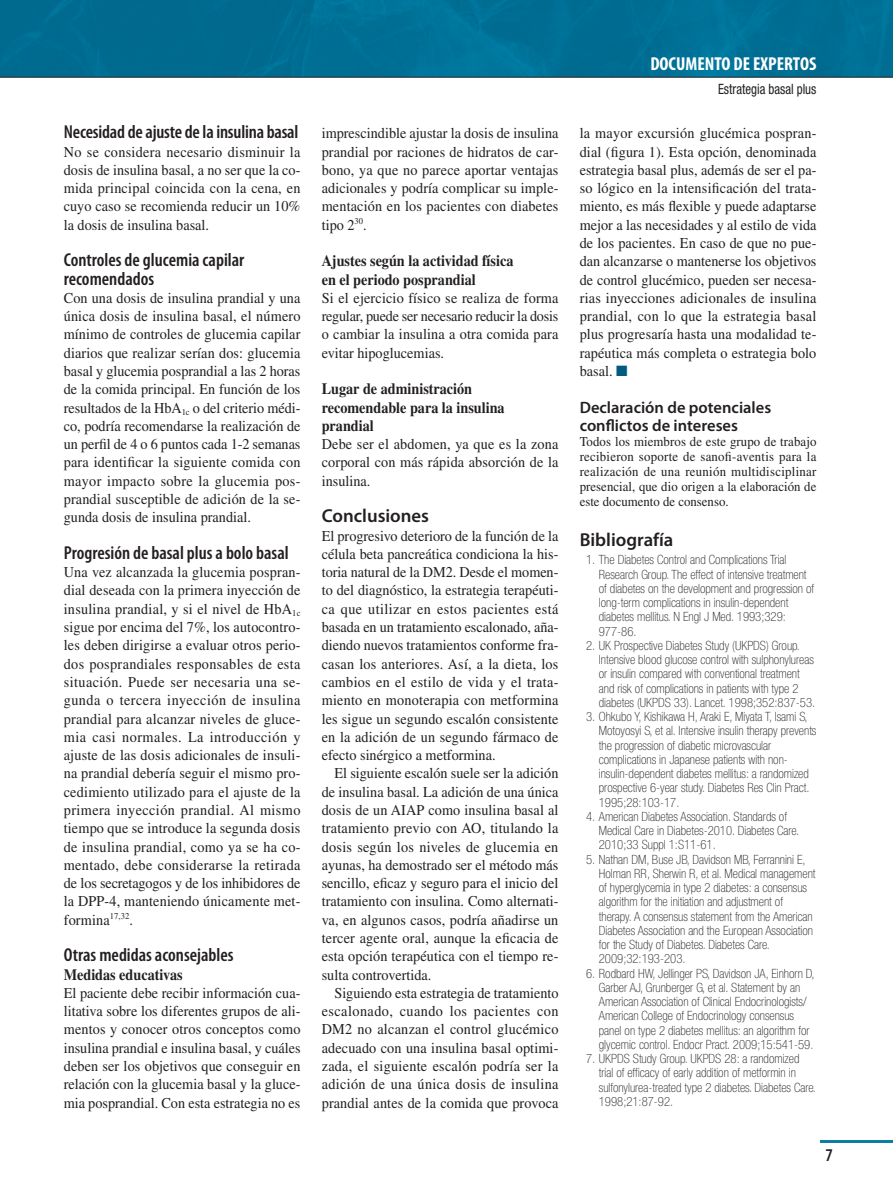
<style>
.page{position:relative;width:893px;height:1191px;background:#fff}
.page>*{position:absolute;margin:0;border:0;box-sizing:border-box;transform-origin:0 0}
.t1{font:600 condensed 18.75px/18.3px "Myriad Pro";color:#231f20}
.t2{font:600 18.75px "Myriad Pro";color:#231f20}
.t3{font:700 condensed 18.75px "Myriad Pro";color:#fff}
.t4{font:600 condensed 18px "Myriad Pro";color:#231f20}
.t5{font:600 16.5px/18.3px "Myriad Pro";color:#231f20}
.t6{font:700 15.75px/18.3px "Times LT Std";color:#231f20;scale:.9 1}
.t7{font:15px/18.3px "Times LT Std";letter-spacing:.005em;color:#231f20;text-align:justify;scale:.95 1}
.t8{font:condensed 14.25px "Helvetica Neue LT Std";color:#231f20;scale:.9 1}
.t9{font:13.5px/15px "Times LT Std";letter-spacing:.005em;color:#231f20;text-align:justify;scale:.95 1}
.t10{font:100 condensed 12.75px/14.2px "Helvetica Neue LT Std";color:#231f20}
.s1{color:#005b7f}
</style>
<div class="page">
<img style="left:0;top:0;width:893px;height:77px">
<hr style="left:0;top:77px;width:893px;height:1px;background:#231f20">
<hr style="left:821px;top:1140px;width:72px;height:2px;background:#0d7fa2">
<p class="t1" style="left:64px;top:125px;width:236px">Necesidad de ajuste de la insulina basal</p>
<p class="t7" style="left:64px;top:144px;width:251px">No se considera necesario disminuir la dosis de insulina basal, a no ser que la co&shy;mida principal coincida con la cena, en cuyo caso se recomienda reducir un 10% la dosis de insulina basal.</p>
<p class="t1" style="left:64px;top:253px;width:182px">Controles de glucemia capilar recomendados</p>
<p class="t7" style="left:64px;top:290px;width:251px">Con una dosis de insulina prandial y una única dosis de insulina basal, el número mínimo de controles de glucemia capilar diarios que realizar serían dos: glucemia basal y glucemia posprandial a las 2 horas de la comida principal. En función de los resultados de la HbA<sub>1c</sub> o del criterio médi&shy;co, podría recomendarse la realización de un perfil de 4 o 6 puntos cada 1-2 semanas para identificar la siguiente comida con mayor impacto sobre la glucemia pos&shy;prandial susceptible de adición de la se&shy;gunda dosis de insulina prandial.</p>
<p class="t1" style="left:64px;top:545px;width:226px">Progresión de basal plus a bolo basal</p>
<p class="t7" style="left:64px;top:564px;width:251px">Una vez alcanzada la glucemia pospran&shy;dial deseada con la primera inyección de insulina prandial, y si el nivel de HbA<sub>1c </sub>sigue por encima del 7%, los autocontro&shy;les deben dirigirse a evaluar otros perio&shy;dos posprandiales responsables de esta situación. Puede ser necesaria una se&shy;gunda o tercera inyección de insulina prandial para alcanzar niveles de gluce&shy;mia casi normales. La introducción y ajuste de las dosis adicionales de insuli&shy;na prandial debería seguir el mismo pro&shy;cedimiento utilizado para el ajuste de la primera inyección prandial. Al mismo tiempo que se introduce la segunda dosis de insulina prandial, como ya se ha co&shy;mentado, debe considerarse la retirada de los secretagogos y de los inhibidores de la DPP-4, manteniendo únicamente met&shy;formina<sup>17,32</sup>.</p>
<p class="t1" style="left:64px;top:947px;width:171px">Otras medidas aconsejables</p>
<p class="t6" style="left:64px;top:966px;width:134px">Medidas educativas</p>
<p class="t7" style="left:64px;top:985px;width:251px">El paciente debe recibir información cua&shy;litativa sobre los diferentes grupos de ali&shy;mentos y conocer otros conceptos como insulina prandial e insulina basal, y cuáles deben ser los objetivos que conseguir en relación con la glucemia basal y la gluce&shy;mia posprandial. Con esta estrategia no es</p>
<p class="t7" style="left:322px;top:126px;width:251px">imprescindible ajustar la dosis de insulina prandial por raciones de hidratos de car&shy;bono, ya que no parece aportar ventajas adicionales y podría complicar su imple&shy;mentación en los pacientes con diabetes tipo 2<sup>30</sup>.</p>
<p class="t6" style="left:322px;top:253px;width:214px">Ajustes según la actividad física en el periodo posprandial</p>
<p class="t7" style="left:322px;top:290px;width:251px">Si el ejercicio físico se realiza de forma regular, puede ser necesario reducir la dosis o cambiar la insulina a otra comida para evitar hipoglucemias.</p>
<p class="t6" style="left:322px;top:381px;width:205px">Lugar de administración recomendable para la insulina prandial</p>
<p class="t7" style="left:322px;top:436px;width:251px">Debe ser el abdomen, ya que es la zona corporal con más rápida absorción de la insulina.</p>
<p class="t2" style="left:322px;top:509px;width:109px">Conclusiones</p>
<p class="t7" style="left:322px;top:528px;width:251px">El progresivo deterioro de la función de la célula beta pancreática condiciona la his&shy;toria natural de la DM2. Desde el momen&shy;to del diagnóstico, la estrategia terapéuti&shy;ca que utilizar en estos pacientes está basada en un tratamiento escalonado, aña&shy;diendo nuevos tratamientos conforme fra&shy;casan los anteriores. Así, a la dieta, los cambios en el estilo de vida y el trata&shy;miento en monoterapia con metformina les sigue un segundo escalón consistente en la adición de un segundo fármaco de efecto sinérgico a metformina.</p>
<p class="t7" style="left:322px;top:765px;width:251px;text-indent:13px">El siguiente escalón suele ser la adición de insulina basal. La adición de una única dosis de un AIAP como insulina basal al tratamiento previo con AO, titulando la dosis según los niveles de glucemia en ayunas, ha demostrado ser el método más sencillo, eficaz y seguro para el inicio del tratamiento con insulina. Como alternati&shy;va, en algunos casos, podría añadirse un tercer agente oral, aunque la eficacia de esta opción terapéutica con el tiempo re&shy;sulta controvertida.</p>
<p class="t7" style="left:322px;top:985px;width:251px;text-indent:13px">Siguiendo esta estrategia de tratamiento escalonado, cuando los pacientes con DM2 no alcanzan el control glucémico adecuado con una insulina basal optimi&shy;zada, el siguiente escalón podría ser la adición de una única dosis de insulina prandial antes de la comida que provoca</p>
<p class="t3" style="left:650px;top:56px;width:168px">DOCUMENTO DE EXPERTOS</p>
<p class="t8" style="left:718px;top:83px;width:111px">Estrategia basal plus</p>
<p class="t7" style="left:580px;top:126px;width:251px">la mayor excursión glucémica pospran&shy;dial (figura 1). Esta opción, denominada estrategia basal plus, además de ser el pa&shy;so lógico en la intensificación del trata&shy;miento, es más flexible y puede adaptarse mejor a las necesidades y al estilo de vida de los pacientes. En caso de que no pue&shy;dan alcanzarse o mantenerse los objetivos de control glucémico, pueden ser necesa&shy;rias inyecciones adicionales de insulina prandial, con lo que la estrategia basal plus progresaría hasta una modalidad te&shy;rapéutica más completa o estrategia bolo basal. <span class="s1">■</span></p>
<p class="t5" style="left:580px;top:399px;width:193px">Declaración de potenciales conflictos de intereses</p>
<p class="t9" style="left:580px;top:435px;width:251px">Todos los miembros de este grupo de trabajo recibieron soporte de sanofi-aventis para la realización de una reunión multidisciplinar presencial, que dio origen a la elaboración de este documento de consenso.</p>
<p class="t2" style="left:580px;top:532px;width:95px">Bibliografía</p>
<p class="t10" style="left:599px;top:554px;width:217px;text-indent:-13px">1. The Diabetes Control and Complications Trial Research Group. The effect of intensive treatment of diabetes on the development and progression of long-term complications in insulin-dependent diabetes mellitus. N Engl J Med. 1993;329:<br>977-86.</p>
<p class="t10" style="left:599px;top:640px;width:218px;text-indent:-13px">2. UK Prospective Diabetes Study (UKPDS) Group.<br>Intensive blood glucose control with sulphonylureas or insulin compared with conventional treatment and risk of complications in patients with type 2 diabetes (UKPDS 33). Lancet. 1998;352:837-53.</p>
<p class="t10" style="left:599px;top:711px;width:219px;text-indent:-13px">3. Ohkubo Y, Kishikawa H, Araki E, Miyata T, Isami S, Motoyosyi S, et al. Intensive insulin therapy prevents the progression of diabetic microvascular complications in Japanese patients with non&shy;insulin-dependent diabetes mellitus: a randomized prospective 6-year study. Diabetes Res Clin Pract.<br>1995;28:103-17.</p>
<p class="t10" style="left:599px;top:811px;width:202px;text-indent:-13px">4. American Diabetes Association. Standards of<br>Medical Care in Diabetes-2010. Diabetes Care.<br>2010;33 Suppl 1:S11-61.</p>
<p class="t10" style="left:599px;top:853px;width:218px;text-indent:-13px">5. Nathan DM, Buse JB, Davidson MB, Ferrannini E, Holman RR, Sherwin R, et al. Medical management of hyperglycemia in type 2 diabetes: a consensus algorithm for the initiation and adjustment of therapy. A consensus statement from the American Diabetes Association and the European Association for the Study of Diabetes. Diabetes Care.<br>2009;32:193-203.</p>
<p class="t10" style="left:599px;top:967px;width:217px;text-indent:-13px">6. Rodbard HW, Jellinger PS, Davidson JA, Einhorn D, Garber AJ, Grunberger G, et al. Statement by an American Association of Clinical Endocrinologists/ American College of Endocrinology consensus panel on type 2 diabetes mellitus: an algorithm for glycemic control. Endocr Pract. 2009;15:541-59.</p>
<p class="t10" style="left:599px;top:1053px;width:219px;text-indent:-13px">7. UKPDS Study Group. UKPDS 28: a randomized trial of efficacy of early addition of metformin in sulfonylurea-treated type 2 diabetes. Diabetes Care.<br>1998;21:87-92.</p>
<p class="t4" style="left:825px;top:1148px;width:9px">7</p>
</div>
